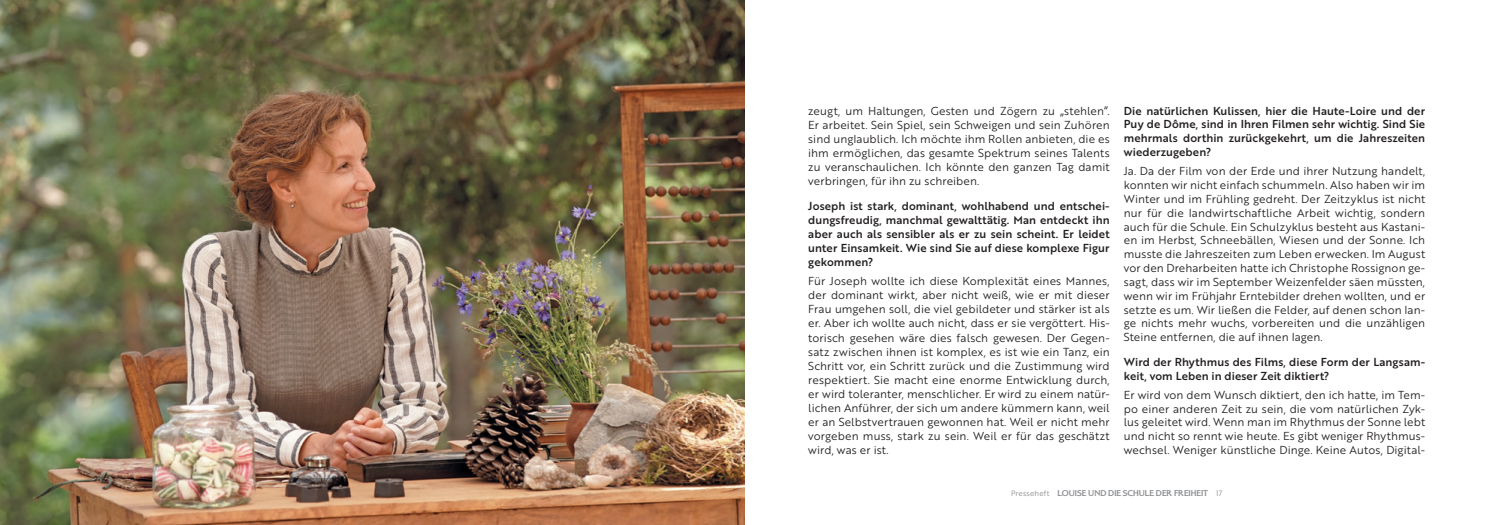
<style>
.page{position:relative;width:1489px;height:525px;background:#fff}
.page>*{position:absolute;margin:0;border:0;box-sizing:border-box;transform-origin:0 0}
.t1{font:11.25px/14px "Brother 1816 Book";letter-spacing:.01em;color:#231f20;text-align:justify}
.t2{font:11.25px/14px "Brother 1816 Medium";letter-spacing:.005em;color:#231f20;text-align:justify}
.t3{font:700 8.75px "Alexon";color:#8a8c8f}
.s1{font-family:"Brother 1816 Book";font-weight:400;font-size:7.5px}
</style>
<div class="page">
<img style="left:0;top:0;width:744px;height:524px">
<p class="t1" style="left:808px;top:103px;width:303px">zeugt, um Haltungen, Gesten und Zögern zu „stehlen“.<br>Er arbeitet. Sein Spiel, sein Schweigen und sein Zuhören sind unglaublich. Ich möchte ihm Rollen anbieten, die es ihm ermöglichen, das gesamte Spektrum seines Talents zu veranschaulichen. Ich könnte den ganzen Tag damit verbringen, für ihn zu schreiben.</p>
<p class="t2" style="left:808px;top:198px;width:303px">Joseph ist stark, dominant, wohlhabend und entschei&shy;dungsfreudig, manchmal gewalttätig. Man entdeckt ihn aber auch als sensibler als er zu sein scheint. Er leidet unter Einsamkeit. Wie sind Sie auf diese komplexe Figur gekommen?</p>
<p class="t1" style="left:808px;top:273px;width:303px">Für Joseph wollte ich diese Komplexität eines Mannes, der dominant wirkt, aber nicht weiß, wie er mit dieser Frau umgehen soll, die viel gebildeter und stärker ist als er. Aber ich wollte auch nicht, dass er sie vergöttert. His&shy;torisch gesehen wäre dies falsch gewesen. Der Gegen&shy;satz zwischen ihnen ist komplex, es ist wie ein Tanz, ein Schritt vor, ein Schritt zurück und die Zustimmung wird respektiert. Sie macht eine enorme Entwicklung durch, er wird toleranter, menschlicher. Er wird zu einem natür&shy;lichen Anführer, der sich um andere kümmern kann, weil er an Selbstvertrauen gewonnen hat. Weil er nicht mehr vorgeben muss, stark zu sein. Weil er für das geschätzt wird, was er ist.</p>
<p class="t2" style="left:1123px;top:103px;width:303px">Die natürlichen Kulissen, hier die Haute-Loire und der Puy de Dôme, sind in Ihren Filmen sehr wichtig. Sind Sie mehrmals dorthin zurückgekehrt, um die Jahreszeiten wiederzugeben?</p>
<p class="t1" style="left:1123px;top:164px;width:303px">Ja. Da der Film von der Erde und ihrer Nutzung handelt, konnten wir nicht einfach schummeln. Also haben wir im Winter und im Frühling gedreht. Der Zeitzyklus ist nicht nur für die landwirtschaftliche Arbeit wichtig, sondern auch für die Schule. Ein Schulzyklus besteht aus Kastani&shy;en im Herbst, Schneebällen, Wiesen und der Sonne. Ich musste die Jahreszeiten zum Leben erwecken. Im August vor den Dreharbeiten hatte ich Christophe Rossignon ge&shy;sagt, dass wir im September Weizenfelder säen müssten, wenn wir im Frühjahr Erntebilder drehen wollten, und er setzte es um. Wir ließen die Felder, auf denen schon lan&shy;ge nichts mehr wuchs, vorbereiten und die unzähligen Steine entfernen, die auf ihnen lagen.</p>
<p class="t2" style="left:1123px;top:354px;width:303px">Wird der Rhythmus des Films, diese Form der Langsam&shy;keit, vom Leben in dieser Zeit diktiert?</p>
<p class="t1" style="left:1123px;top:387px;width:303px">Er wird von dem Wunsch diktiert, den ich hatte, im Tem&shy;po einer anderen Zeit zu sein, die vom natürlichen Zyk&shy;lus geleitet wird. Wenn man im Rhythmus der Sonne lebt und nicht so rennt wie heute. Es gibt weniger Rhythmus&shy;wechsel. Weniger künstliche Dinge. Keine Autos, Digital-</p>
<p class="t3" style="left:1011px;top:487px;width:213px"><span class="s1">Presseheft</span> LOUISE UND DIE SCHULE DER FREIHEIT <span class="s1">17</span></p>
</div>
